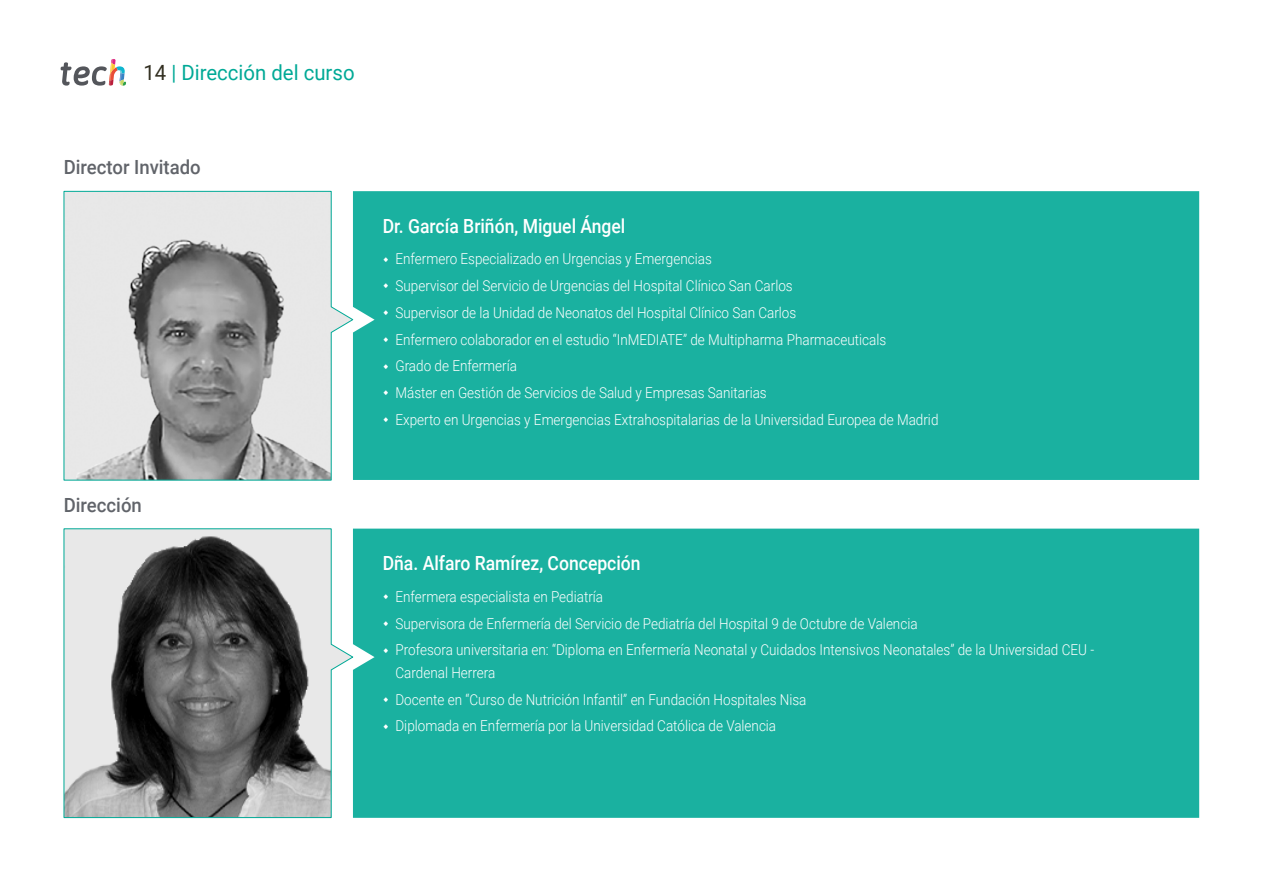
<style>
.page{position:relative;width:1263px;height:893px;background:#fff}
.page>*{position:absolute;margin:0;border:0;box-sizing:border-box;transform-origin:0 0}
.t1{font:21px "Roboto";color:#00a996}
.t2{font:500 19.5px "Roboto";color:#fff;scale:.9 1}
.t3{font:500 19.5px "Roboto";color:#61646a;scale:.95 1}
.t4{font:300 15px/26.7px "Roboto";color:#fff;scale:.9 1}
.s1{color:#312e20}
</style>
<div class="page">
<svg style="left:61px;top:59px;width:65px;height:27px"></svg>
<div style="left:353px;top:191px;width:846px;height:289px;background:#1ab1a0"></div>
<div style="left:353px;top:529px;width:846px;height:289px;background:#1ab1a0"></div>
<svg style="left:64px;top:191px;width:289px;height:289px;background:#c2c3c3"></svg>
<svg style="left:64px;top:528px;width:289px;height:290px;background:#8b8d8d"></svg>
<svg style="left:384px;top:257px;width:4px;height:5px"></svg>
<svg style="left:384px;top:283px;width:4px;height:5px"></svg>
<svg style="left:384px;top:310px;width:4px;height:5px"></svg>
<svg style="left:384px;top:337px;width:4px;height:5px"></svg>
<svg style="left:384px;top:364px;width:4px;height:5px"></svg>
<svg style="left:384px;top:390px;width:4px;height:5px"></svg>
<svg style="left:384px;top:417px;width:4px;height:5px"></svg>
<svg style="left:384px;top:594px;width:4px;height:5px"></svg>
<svg style="left:384px;top:621px;width:4px;height:5px"></svg>
<svg style="left:384px;top:648px;width:4px;height:5px"></svg>
<svg style="left:384px;top:697px;width:4px;height:5px"></svg>
<svg style="left:384px;top:724px;width:4px;height:5px"></svg>
<h1 class="t1" style="left:144px;top:57px;width:213px"><span class="s1">14</span> | Dirección del curso</h1>
<h2 class="t3" style="left:64px;top:154px;width:146px">Director Invitado</h2>
<h2 class="t3" style="left:64px;top:491px;width:84px">Dirección</h2>
<h2 class="t2" style="left:383px;top:212px;width:271px">Dr. García Briñón, Miguel Ángel</h2>
<p class="t4" style="left:395px;top:245px;width:605px">Enfermero Especializado en Urgencias y Emergencias<br>Supervisor del Servicio de Urgencias del Hospital Clínico San Carlos<br>Supervisor de la Unidad de Neonatos del Hospital Clínico San Carlos<br>Enfermero colaborador en el estudio “InMEDIATE” de Multipharma Pharmaceuticals<br>Grado de Enfermería<br>Máster en Gestión de Servicios de Salud y Empresas Sanitarias<br>Experto en Urgencias y Emergencias Extrahospitalarias de la Universidad Europea de Madrid</p>
<h2 class="t2" style="left:383px;top:549px;width:288px">Dña. Alfaro Ramírez, Concepción</h2>
<p class="t4" style="left:395px;top:582px;width:778px">Enfermera especialista en Pediatría<br>Supervisora de Enfermería del Servicio de Pediatría del Hospital 9 de Octubre de Valencia<br>Profesora universitaria en: “Diploma en Enfermería Neonatal y Cuidados Intensivos Neonatales” de la Universidad CEU -</p>
<p class="t4" style="left:395px;top:658px;width:458px">Cardenal Herrera<br>Docente en “Curso de Nutrición Infantil” en Fundación Hospitales Nisa<br>Diplomada en Enfermería por la Universidad Católica de Valencia</p>
</div>
